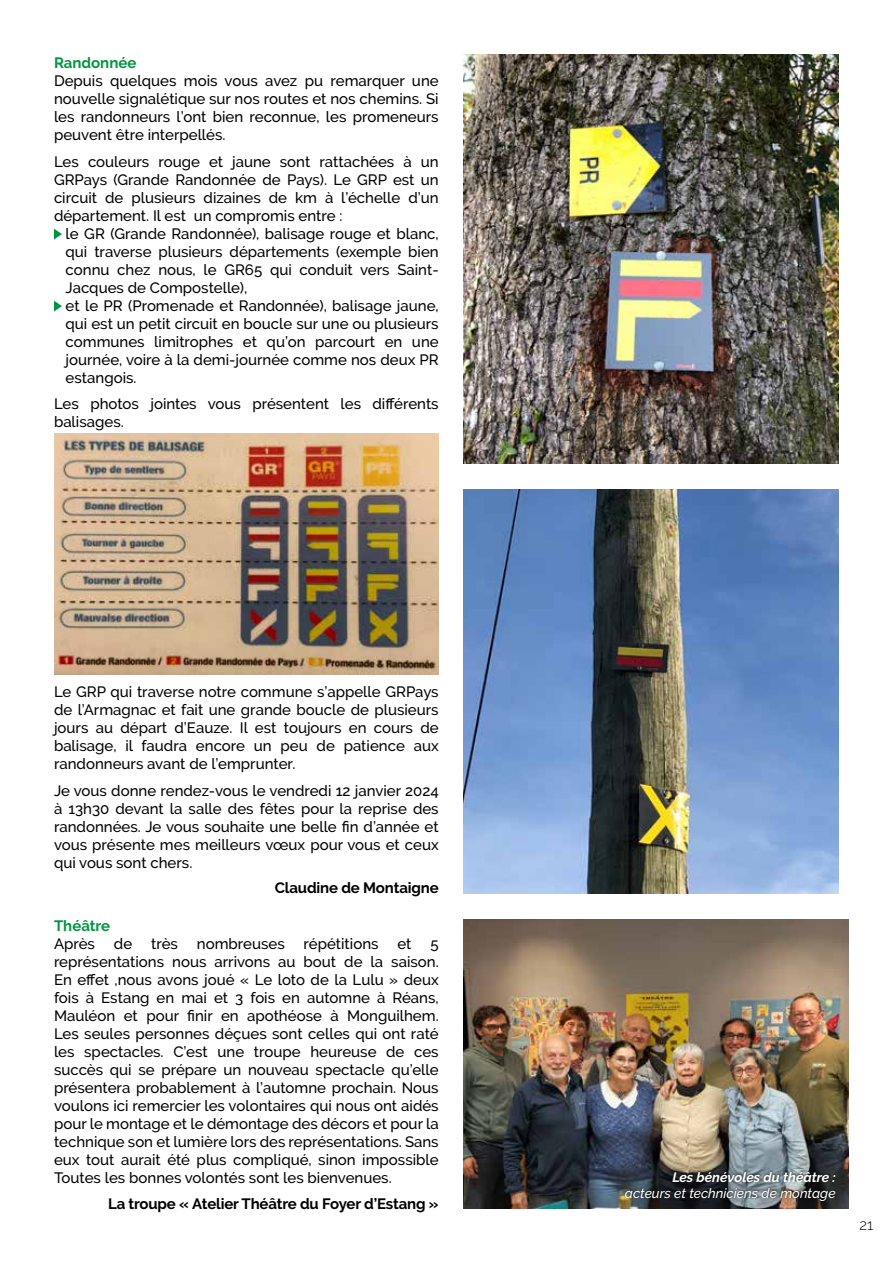
<style>
.page{position:relative;width:893px;height:1263px;background:#fff}
.page>*{position:absolute;margin:0;border:0;box-sizing:border-box;transform-origin:0 0}
.t1{font:500 15px/18px "Raleway";color:#000;text-align:justify}
.t2{font:700 15px "Raleway";letter-spacing:-.01em;color:#000}
.t3{font:700 15px "Raleway";color:#009641}
.t4{font:300 15px "Raleway";color:#000}
.t5{font:italic 500 13.5px "Raleway";color:#fff}
.t6{font:italic 700 13.5px "Raleway";color:#fff}
</style>
<div class="page">
<svg style="left:54px;top:229px;width:8px;height:10px"></svg>
<svg style="left:54px;top:301px;width:8px;height:10px"></svg>
<img style="left:463px;top:54px;width:376px;height:410px">
<img style="left:463px;top:490px;width:376px;height:403px">
<img style="left:54px;top:433px;width:385px;height:242px">
<img style="left:463px;top:919px;width:385px;height:290px">
<div style="left:623px;top:1170px;width:214px;height:32px;background:#000;opacity:.75"></div>
<p class="t3" style="left:54px;top:54px;width:84px">Randonnée</p>
<p class="t1" style="left:54px;top:72px;width:386px">Depuis quelques mois vous avez pu remarquer une nouvelle signalétique sur nos routes et nos chemins. Si les randonneurs l’ont bien reconnue, les promeneurs peuvent être interpellés.</p>
<p class="t1" style="left:54px;top:152px;width:386px">Les couleurs rouge et jaune sont rattachées à un GRPays (Grande Randonnée de Pays). Le GRP est un circuit de plusieurs dizaines de km à l’échelle d’un département. Il est un compromis entre :</p>
<p class="t1" style="left:66px;top:224px;width:375px;text-align:left">le GR (Grande Randonnée), balisage rouge et blanc, qui traverse plusieurs départements (exemple bien connu chez nous, le GR65 qui conduit vers Saint-Jacques de Compostelle),<br>et le PR (Promenade et Randonnée), balisage jaune, qui est un petit circuit en boucle sur une ou plusieurs communes limitrophes et qu’on parcourt en une journée, voire à la demi-journée comme nos deux PR estangois.</p>
<p class="t1" style="left:54px;top:395px;width:386px">Les photos jointes vous présentent les différents balisages.</p>
<p class="t1" style="left:54px;top:683px;width:386px">Le GRP qui traverse notre commune s’appelle GRPays de l’Armagnac et fait une grande boucle de plusieurs jours au départ d’Eauze. Il est toujours en cours de balisage, il faudra encore un peu de patience aux randonneurs avant de l’emprunter.</p>
<p class="t1" style="left:54px;top:781px;width:386px">Je vous donne rendez-vous le vendredi 12 janvier 2024 à 13h30 devant la salle des fêtes pour la reprise des randonnées. Je vous souhaite une belle fin d’année et vous présente mes meilleurs vœux pour vous et ceux qui vous sont chers.</p>
<p class="t2" style="left:275px;top:880px;width:166px">Claudine de Montaigne</p>
<p class="t3" style="left:54px;top:917px;width:58px">Théâtre</p>
<p class="t1" style="left:54px;top:935px;width:43px">Après</p>
<p class="t1" style="left:114px;top:935px;width:20px">de</p>
<p class="t1" style="left:151px;top:935px;width:28px">très</p>
<p class="t1" style="left:197px;top:935px;width:89px">nombreuses</p>
<p class="t1" style="left:304px;top:935px;width:76px">répétitions</p>
<p class="t1" style="left:397px;top:935px;width:16px">et</p>
<p class="t1" style="left:54px;top:935px;width:386px;text-indent:376px">5 représentations nous arrivons au bout de la saison.<br>En effet ,nous avons joué « Le loto de la Lulu » deux fois à Estang en mai et 3 fois en automne à Réans, Mauléon et pour finir en apothéose à Monguilhem.<br>Les seules personnes déçues sont celles qui ont raté les spectacles. C’est une troupe heureuse de ces succès qui se prépare un nouveau spectacle qu’elle présentera probablement à l’automne prochain. Nous voulons ici remercier les volontaires qui nous ont aidés pour le montage et le démontage des décors et pour la technique son et lumière lors des représentations. Sans eux tout aurait été plus compliqué, sinon impossible Toutes les bonnes volontés sont les bienvenues.</p>
<p class="t2" style="left:108px;top:1195px;width:332px">La troupe « Atelier Théâtre du Foyer d’Estang »</p>
<p class="t6" style="left:672px;top:1169px;width:165px">Les bénévoles du théâtre :</p>
<p class="t5" style="left:625px;top:1185px;width:212px">acteurs et techniciens de montage</p>
<p class="t4" style="left:859px;top:1216px;width:15px">21</p>
</div>
